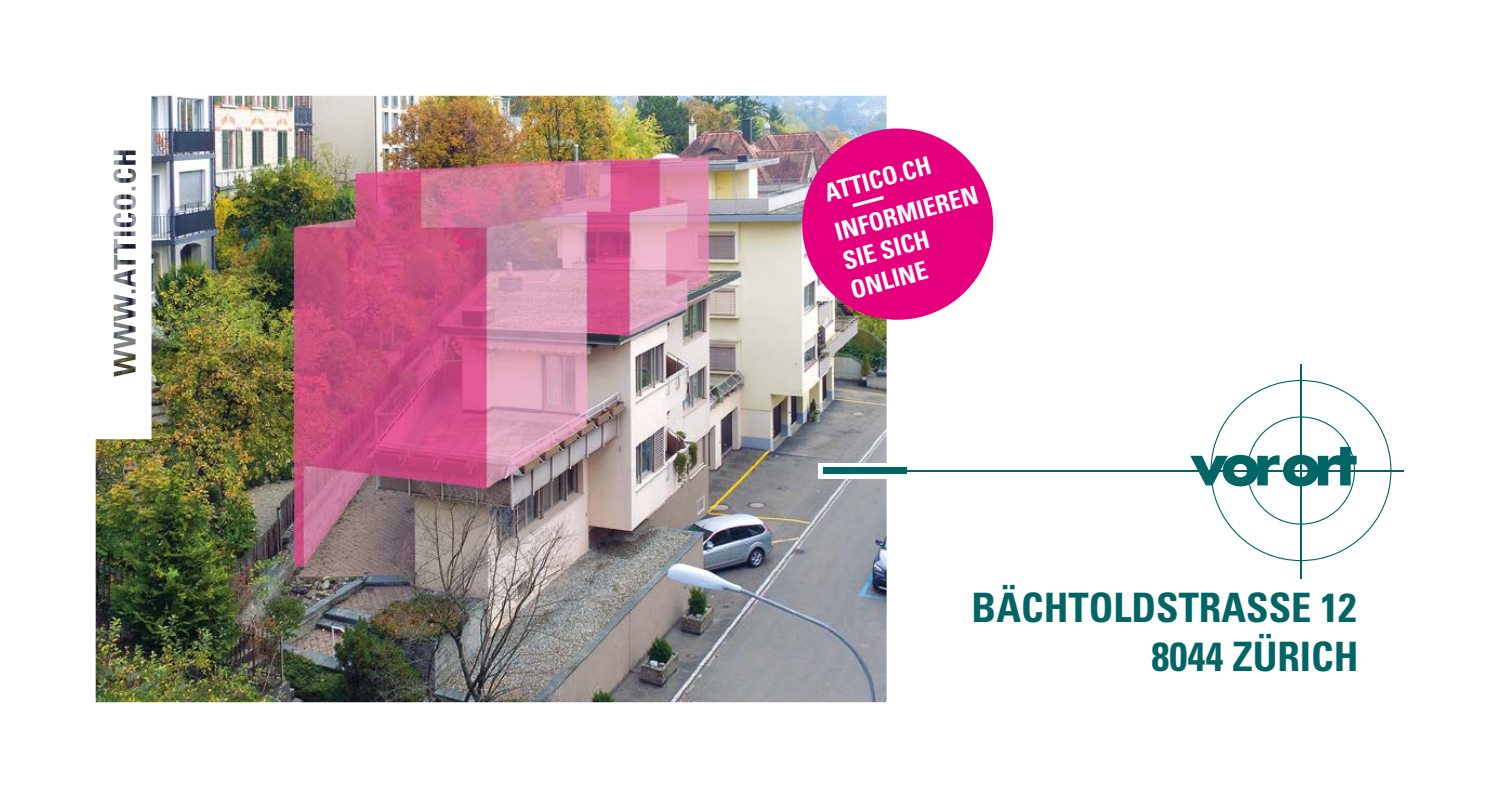
<style>
.page{position:relative;width:1499px;height:798px;background:#fff}
.page>*{position:absolute;margin:0;border:0;box-sizing:border-box;transform-origin:0 0}
.t1{font:700 57.82px "Futura";letter-spacing:-.1em;color:#006564}
.t2{font:700 condensed 40.5px "Univers";color:#006564}
.t3{font:700 condensed 24.97px/40.5px "Univers";color:#fff}
</style>
<div class="page">
<img style="left:96px;top:96px;width:791px;height:606px">
<svg style="left:1210px;top:380px;width:181px;height:181px"></svg>
<hr style="left:1300px;top:364px;width:1px;height:214px;background:#006564">
<div style="left:818px;top:462px;width:75px;height:16px;background:#fff"></div>
<hr style="left:868px;top:470px;width:535px;height:1px;background:#006564">
<div style="left:823px;top:467px;width:83px;height:6px;background:#006564"></div>
<svg style="left:96px;top:96px;width:55px;height:343px"></svg>
<div style="left:802px;top:128px;width:191px;height:191px;background:#e5007d;border-radius:50%"></div>
<svg style="left:852px;top:196px;width:32px;height:11px"></svg>
<p class="t3" style="left:820px;top:173px;width:148px;rotate:-15deg">ATTICO.CH<br>INFORMIEREN</p>
<p class="t3" style="left:839px;top:246px;width:90px;line-height:29.9px;rotate:-15deg">SIE SICH<br>ONLINE</p>
<h1 class="t1" style="left:1191px;top:423px;width:167px">vorort</h1>
<h2 class="t2" style="left:972px;top:582px;width:386px">BÄCHTOLDSTRASSE 12</h2>
<h2 class="t2" style="left:1151px;top:631px;width:208px">8044 ZÜRICH</h2>
</div>
